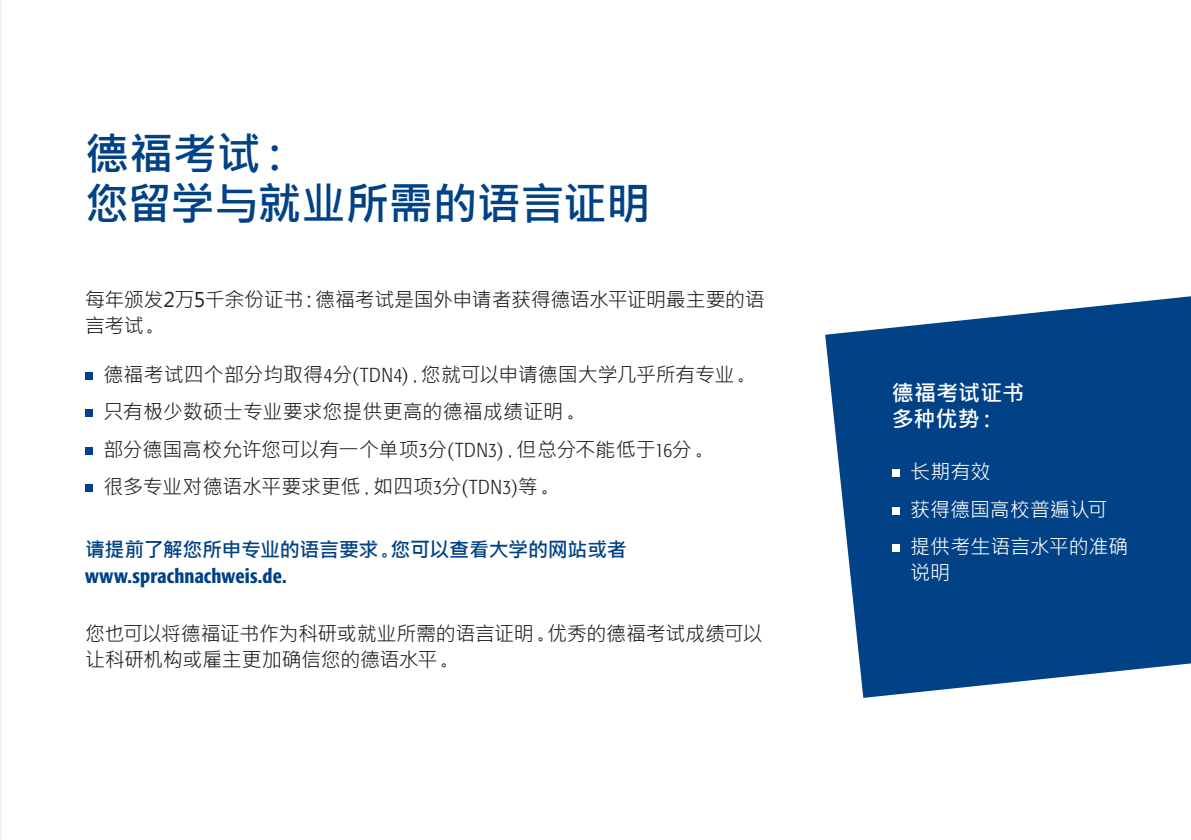
<style>
.page{position:relative;width:1191px;height:840px;background:#fff}
.page>*{position:absolute;margin:0;border:0;box-sizing:border-box;transform-origin:0 0}
.t1{font:700 44px/50px "Microsoft Jheng Hei";letter-spacing:-.01em;color:#014286}
.t2{font:700 22px/26.4px "Microsoft Jheng Hei";color:#fff}
.t3{font:20px/37.4px "Microsoft Jheng Hei";letter-spacing:-.015em;color:#231f20}
.t4{font:700 20px "Microsoft Jheng Hei";letter-spacing:-.02em;color:#014286}
.t5{font:20px/37.4px "Microsoft Jheng Hei";color:#fff}
.t6{font:500 condensed 20px "Formata Pro";letter-spacing:.01em;color:#014286}
.s1{font-family:"Formata Pro";font-weight:300;font-stretch:condensed}
</style>
<div class="page">
<img style="left:0;top:0;width:1px;height:839px">
<svg style="left:825px;top:296px;width:366px;height:401px;background:#245c96"></svg>
<div style="left:85px;top:371px;width:8px;height:8px;background:#014286"></div>
<div style="left:85px;top:409px;width:8px;height:8px;background:#014286"></div>
<div style="left:85px;top:446px;width:8px;height:8px;background:#014286"></div>
<div style="left:85px;top:483px;width:8px;height:8px;background:#014286"></div>
<div style="left:891px;top:469px;width:8px;height:8px;background:#fff"></div>
<div style="left:891px;top:506px;width:8px;height:8px;background:#fff"></div>
<div style="left:891px;top:544px;width:8px;height:8px;background:#fff"></div>
<h1 class="t1" style="left:85px;top:129px;width:567px">德福考试：<br>您留学与就业所需的语言证明</h1>
<p class="t3" style="left:85px;top:286px;width:681px;line-height:26px">每年颁发2万5千余份证书：德福考试是国外申请者获得德语水平证明最主要的语言考试。</p>
<p class="t3" style="left:103px;top:355px;width:649px">德福考试四个部分均取得<span class="s1">4</span>分<span class="s1">(TDN4)</span>，您就可以申请德国大学几乎所有专业。只有极少数硕士专业要求您提供更高的德福成绩证明。<br>部分德国高校允许您可以有一个单项<span class="s1">3</span>分<span class="s1">(TDN3)</span>，但总分不能低于<span class="s1">16</span>分。<br>很多专业对德语水平要求更低，如四项<span class="s1">3</span>分<span class="s1">(TDN3)</span>等。</p>
<p class="t4" style="left:85px;top:537px;width:543px">请提前了解您所申专业的语言要求。您可以查看大学的网站或者</p>
<p class="t6" style="left:85px;top:563px;width:203px">www.sprachnachweis.de.</p>
<p class="t3" style="left:85px;top:620px;width:679px;line-height:26px">您也可以将德福证书作为科研或就业所需的语言证明。优秀的德福考试成绩可以让科研机构或雇主更加确信您的德语水平。</p>
<p class="t2" style="left:891px;top:379px;width:134px">德福考试证书多种优势：</p>
<p class="t5" style="left:910px;top:453px;width:220px">长期有效<br>获得德国高校普遍认可提供考生语言水平的准确</p>
<p class="t5" style="left:910px;top:554px;width:42px">说明</p>
</div>
